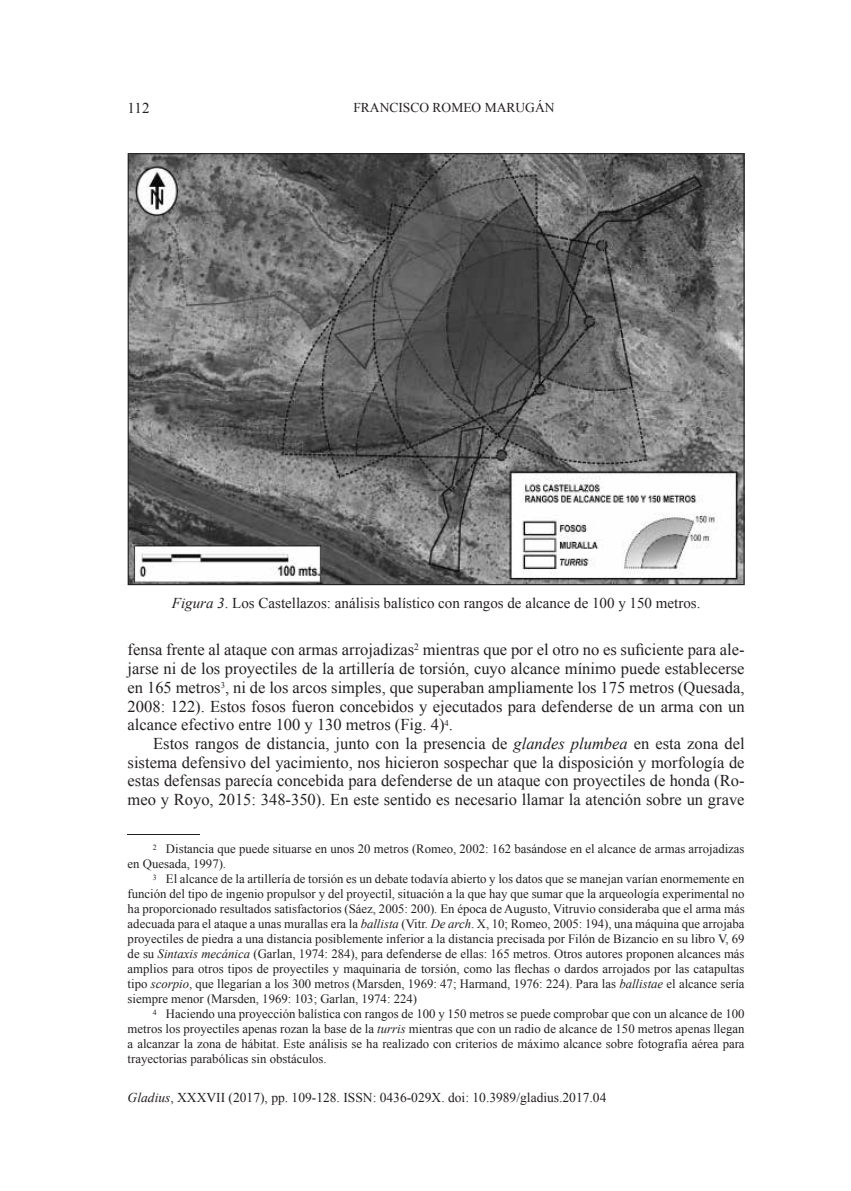
<style>
.page{position:relative;width:851px;height:1191px;background:#fff}
.page>*{position:absolute;margin:0;border:0;box-sizing:border-box;transform-origin:0 0}
.t1{font:16.5px/18.8px "Times New Roman";color:#231f20;text-align:justify}
.t2{font:15px "Times New Roman";color:#231f20}
.t3{font:13.5px "Times New Roman";color:#231f20}
.t4{font:12.75px/15px "Times New Roman";color:#231f20;text-align:justify}
.s1{font-style:italic}
</style>
<div class="page">
<hr style="left:128px;top:833px;width:72px;height:1px;background:#231f20">
<svg style="left:128px;top:153px;width:616px;height:432px;background:#727272"></svg>
<p class="t2" style="left:128px;top:98px;width:23px">112</p>
<p class="t3" style="left:353px;top:98px;width:203px">FRANCISCO ROMEO MARUGÁN</p>
<p class="t2" style="left:172px;top:593px;width:530px"><span class="s1">Figura 3</span>. Los Castellazos: análisis balístico con rangos de alcance de 100 y 150 metros.</p>
<p class="t1" style="left:128px;top:640px;width:618px">fensa frente al ataque con armas arrojadizas<sup>2</sup> mientras que por el otro no es suficiente para ale&shy;jarse ni de los proyectiles de la artillería de torsión, cuyo alcance mínimo puede establecerse en 165 metros<sup>3</sup>, ni de los arcos simples, que superaban ampliamente los 175 metros (Quesada, 2008: 122). Estos fosos fueron concebidos y ejecutados para defenderse de un arma con un alcance efectivo entre 100 y 130 metros (Fig. 4)<sup>4</sup>.</p>
<p class="t1" style="left:128px;top:734px;width:618px;text-indent:26px">Estos rangos de distancia, junto con la presencia de <span class="s1">glandes plumbea</span> en esta zona del sistema defensivo del yacimiento, nos hicieron sospechar que la disposición y morfología de estas defensas parecía concebida para defenderse de un ataque con proyectiles de honda (Ro&shy;meo y Royo, 2015: 348-350). En este sentido es necesario llamar la atención sobre un grave</p>
<p class="t4" style="left:128px;top:841px;width:618px;text-indent:21px"><sup>0</sup><sup>2</sup> Distancia que puede situarse en unos 20 metros (Romeo, 2002: 162 basándose en el alcance de armas arrojadizas en Quesada, 1997).</p>
<p class="t4" style="left:128px;top:871px;width:618px;text-indent:21px"><sup>0</sup><sup>3</sup> El alcance de la artillería de torsión es un debate todavía abierto y los datos que se manejan varían enormemente en función del tipo de ingenio propulsor y del proyectil, situación a la que hay que sumar que la arqueología experimental no ha proporcionado resultados satisfactorios (Sáez, 2005: 200). En época de Augusto, Vitruvio consideraba que el arma más adecuada para el ataque a unas murallas era la <span class="s1">ballista</span> (Vitr. <span class="s1">De arch</span>. X, 10; Romeo, 2005: 194), una máquina que arrojaba proyectiles de piedra a una distancia posiblemente inferior a la distancia precisada por Filón de Bizancio en su libro V, 69 de su <span class="s1">Sintaxis mecánica</span> (Garlan, 1974: 284), para defenderse de ellas: 165 metros. Otros autores proponen alcances más amplios para otros tipos de proyectiles y maquinaria de torsión, como las flechas o dardos arrojados por las catapultas tipo <span class="s1">scorpio</span>, que llegarían a los 300 metros (Marsden, 1969: 47; Harmand, 1976: 224). Para las <span class="s1">ballistae</span> el alcance sería siempre menor (Marsden, 1969: 103; Garlan, 1974: 224)</p>
<p class="t4" style="left:128px;top:1006px;width:618px;text-indent:21px"><sup>0</sup><sup>4</sup> Haciendo una proyección balística con rangos de 100 y 150 metros se puede comprobar que con un alcance de 100 metros los proyectiles apenas rozan la base de la <span class="s1">turris</span> mientras que con un radio de alcance de 150 metros apenas llegan a alcanzar la zona de hábitat. Este análisis se ha realizado con criterios de máximo alcance sobre fotografía aérea para trayectorias parabólicas sin obstáculos.</p>
<p class="t3" style="left:128px;top:1088px;width:480px"><span class="s1">Gladius</span>, XXXVII (2017), pp. 109-128. ISSN: 0436-029X. doi: 10.3989/gladius.2017.04</p>
</div>
